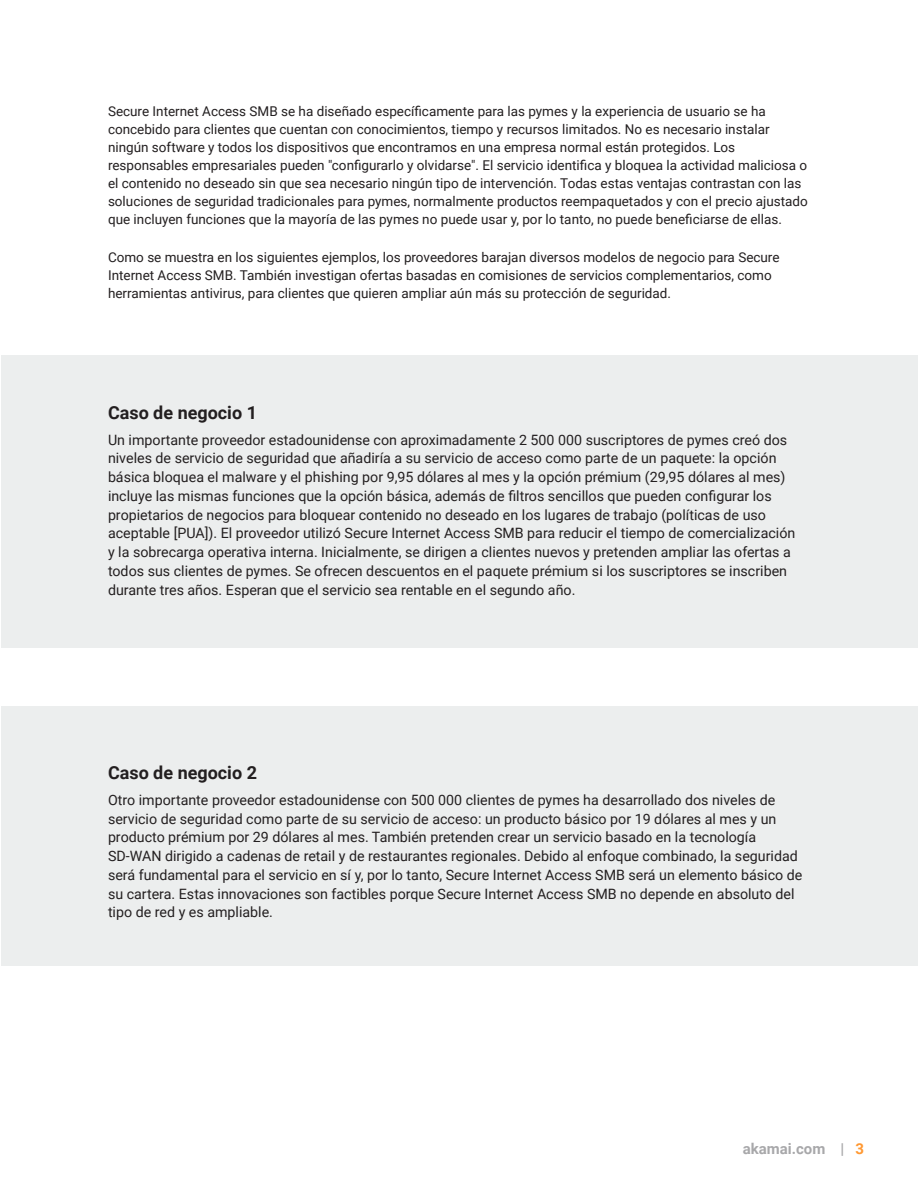
<style>
.page{position:relative;width:918px;height:1188px;background:#fff}
.page>*{position:absolute;margin:0;border:0;box-sizing:border-box;transform-origin:0 0}
.Body{font:700 18px "Roboto";color:#231f20}
.t1{font:700 15px "Roboto";color:#a8a8aa}
.Body-2{font:14.25px/18.8px "Roboto";color:#231f20}
.Body-3{font:13.5px/18px "Roboto";color:#231f20}
.s1{color:#f93}
</style>
<div class="page">
<div style="left:1px;top:355px;width:917px;height:293px;background:#eceeee"></div>
<div style="left:1px;top:706px;width:917px;height:260px;background:#eceeee"></div>
<p class="Body-3" style="left:108px;top:102px;width:701px">Secure Internet Access SMB se ha diseñado específicamente para las pymes y la experiencia de usuario se ha concebido para clientes que cuentan con conocimientos, tiempo y recursos limitados. No es necesario instalar ningún software y todos los dispositivos que encontramos en una empresa normal están protegidos. Los responsables empresariales pueden "configurarlo y olvidarse". El servicio identifica y bloquea la actividad maliciosa o el contenido no deseado sin que sea necesario ningún tipo de intervención. Todas estas ventajas contrastan con las soluciones de seguridad tradicionales para pymes, normalmente productos reempaquetados y con el precio ajustado que incluyen funciones que la mayoría de las pymes no puede usar y, por lo tanto, no puede beneficiarse de ellas.</p>
<p class="Body-3" style="left:108px;top:248px;width:673px">Como se muestra en los siguientes ejemplos, los proveedores barajan diversos modelos de negocio para Secure<br>Internet Access SMB. También investigan ofertas basadas en comisiones de servicios complementarios, como herramientas antivirus, para clientes que quieren ampliar aún más su protección de seguridad.</p>
<p class="Body" style="left:108px;top:400px;width:151px">Caso de negocio 1</p>
<p class="Body-2" style="left:108px;top:430px;width:689px">Un importante proveedor estadounidense con aproximadamente 2 500 000 suscriptores de pymes creó dos niveles de servicio de seguridad que añadiría a su servicio de acceso como parte de un paquete: la opción básica bloquea el malware y el phishing por 9,95 dólares al mes y la opción prémium (29,95 dólares al mes) incluye las mismas funciones que la opción básica, además de filtros sencillos que pueden configurar los propietarios de negocios para bloquear contenido no deseado en los lugares de trabajo (políticas de uso aceptable [PUA]). El proveedor utilizó Secure Internet Access SMB para reducir el tiempo de comercialización y la sobrecarga operativa interna. Inicialmente, se dirigen a clientes nuevos y pretenden ampliar las ofertas a todos sus clientes de pymes. Se ofrecen descuentos en el paquete prémium si los suscriptores se inscriben durante tres años. Esperan que el servicio sea rentable en el segundo año.</p>
<p class="Body" style="left:108px;top:760px;width:151px">Caso de negocio 2</p>
<p class="Body-2" style="left:108px;top:790px;width:696px">Otro importante proveedor estadounidense con 500 000 clientes de pymes ha desarrollado dos niveles de servicio de seguridad como parte de su servicio de acceso: un producto básico por 19 dólares al mes y un producto prémium por 29 dólares al mes. También pretenden crear un servicio basado en la tecnología SD-WAN dirigido a cadenas de retail y de restaurantes regionales. Debido al enfoque combinado, la seguridad será fundamental para el servicio en sí y, por lo tanto, Secure Internet Access SMB será un elemento básico de su cartera. Estas innovaciones son factibles porque Secure Internet Access SMB no depende en absoluto del tipo de red y es ampliable.</p>
<p class="t1" style="left:743px;top:1139px;width:123px">akamai.com | <span class="s1">3</span></p>
</div>
